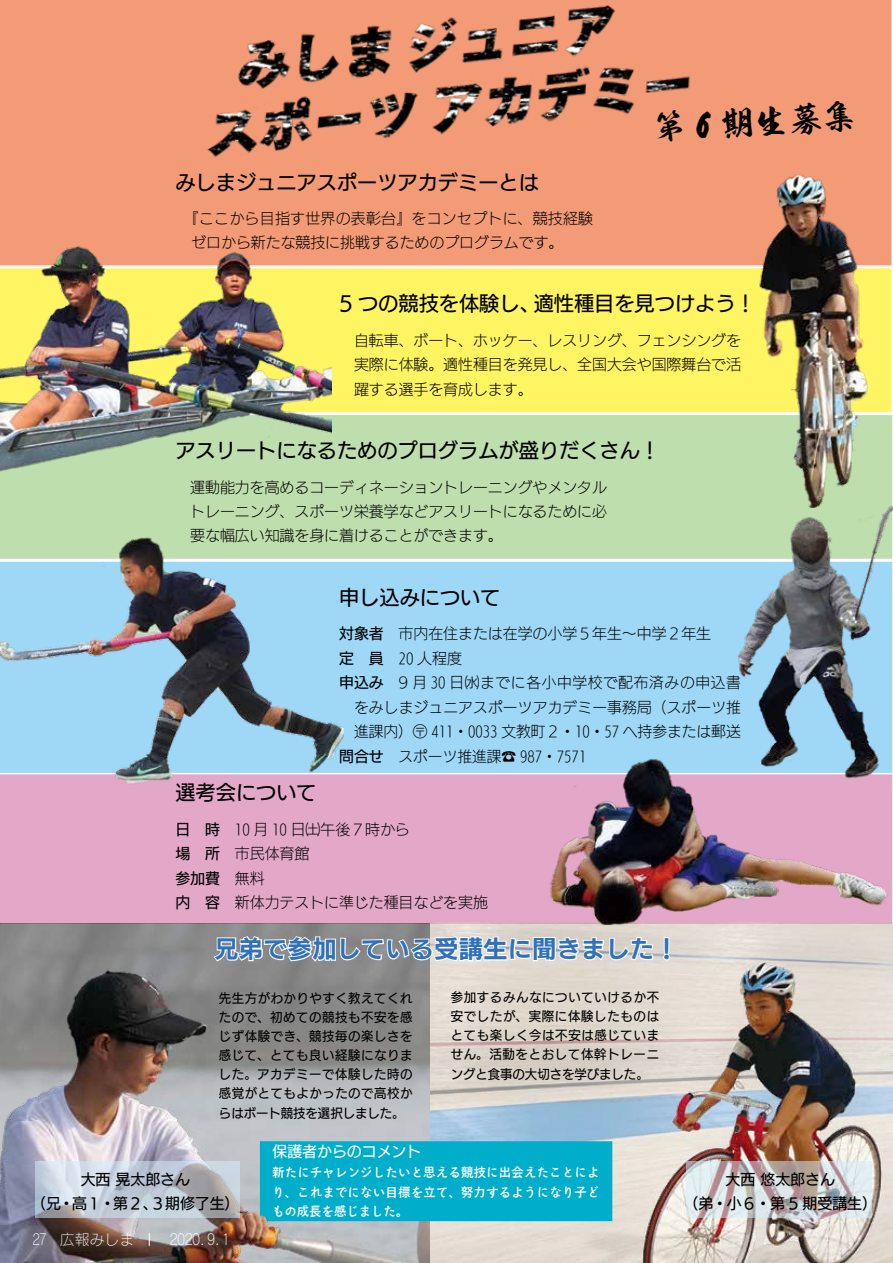
<style>
.page{position:relative;width:893px;height:1263px;background:#fff}
.page>*{position:absolute;margin:0;border:0;box-sizing:border-box;transform-origin:0 0}
.t1{font:34.05px "FOT Kso Jukaku";color:#000}
.t2{font:24.45px "UD Kakugo Small Pr 6 B";color:#3071b9}
.t3{font:20.25px "UD Kakugo Large Pro M";color:#000}
.t4{font:14.85px/24.5px "UD Kakugo Large Pro L";color:#000}
.t5{font:14.85px/24.5px "UD Kakugo Large Pro M";color:#000;text-align:center}
.t6{font:14.85px "UD Kakugo Large Pro L";letter-spacing:.045em;color:#000}
.t7{font:14.85px "UD Kakugo Large Pr 6 N M";color:#fff}
.t8{font:14.85px "Rodin Cattleya Pro L";color:#fff}
.t9{font:14.85px "Rodin Cattleya Pro L";color:#fff;scale:.8 1}
.t10{font:12.75px/19.2px "UD Kakugo Large Pro M";letter-spacing:.045em;color:#000;text-align:justify}
.t11{font:12.75px/19.2px "Aralet Std DB";letter-spacing:.02em;color:#fff;text-align:justify}
.s1{font-family:"UD Kakugo Large Pro M"}
.s2{font-family:"UD Kakugo Large Pro L"}
</style>
<div class="page">
<div style="left:332px;top:268px;width:409px;height:144px;background:#fff462"></div>
<div style="left:0;top:0;width:892px;height:267px;background:#f29b76"></div>
<div style="left:332px;top:415px;width:409px;height:144px;background:#bfdeae"></div>
<div style="left:343px;top:561px;width:313px;height:212px;background:#9fd8f7"></div>
<div style="left:0;top:774px;width:489px;height:150px;background:#e3a8c8"></div>
<img style="left:431px;top:924px;width:462px;height:339px">
<img style="left:0;top:924px;width:429px;height:339px">
<img style="left:0;top:496px;width:343px;height:310px">
<div style="left:260px;top:1141px;width:352px;height:80px;background:#00aecc"></div>
<img style="left:489px;top:744px;width:404px;height:180px">
<img style="left:0;top:186px;width:332px;height:324px">
<img style="left:656px;top:448px;width:237px;height:347px">
<img style="left:741px;top:153px;width:152px;height:355px">
<svg style="left:212px;top:828px;width:443px;height:135px;background:#c8a2b4"></svg>
<svg style="left:662px;top:936px;width:9px;height:25px"></svg>
<img style="left:0;top:0;width:880px;height:160px">
<svg style="left:35px;top:1161px;width:204px;height:57px;background:#bfc7d1"></svg>
<svg style="left:686px;top:1161px;width:186px;height:57px;background:#c9c6c8"></svg>
<svg style="left:149px;top:1233px;width:1px;height:13px"></svg>
<h3 class="t3" style="left:175px;top:166px;width:365px">みしまジュニアスポーツアカデミーとは</h3>
<p class="t4" style="left:191px;top:205px;width:403px;text-indent:-7px">『ここから目指す世界の表彰台』をコンセプトに、競技経験ゼロから新たな競技に挑戦するためのプログラムです。</p>
<h1 class="t1" style="left:652px;top:109px;width:206px;rotate:-3deg">第 6 期生募集</h1>
<h3 class="t3" style="left:339px;top:287px;width:418px">5 つの競技を体験し、適性種目を見つけよう！</h3>
<p class="t4" style="left:354px;top:328px;width:388px;text-align:justify">自転車、ボート、ホッケー、レスリング、フェンシングを実際に体験。適性種目を発見し、全国大会や国際舞台で活躍する選手を育成します。</p>
<h3 class="t3" style="left:175px;top:434px;width:486px">アスリートになるためのプログラムが盛りだくさん！</h3>
<p class="t4" style="left:190px;top:474px;width:418px;text-align:justify">運動能力を高めるコーディネーショントレーニングやメンタルトレーニング、スポーツ栄養学などアスリートになるために必要な幅広い知識を身に着けることができます。</p>
<h3 class="t3" style="left:339px;top:580px;width:163px">申し込みについて</h3>
<p class="t4" style="left:339px;top:621px;width:374px"><span class="s1">対象者</span>　市内在住または在学の小学５年生～中学２年生</p>
<p class="t4" style="left:339px;top:645px;width:124px"><span class="s1">定 員</span> 20 人程度</p>
<p class="t6" style="left:339px;top:671px;width:403px"><span class="s1">申込み</span> 9 月 30 日㈬までに各小中学校で配布済みの申込書</p>
<p class="t4" style="left:354px;top:694px;width:388px">をみしまジュニアスポーツアカデミー事務局（スポーツ推</p>
<p class="t4" style="left:354px;top:719px;width:388px">進課内）〶 411・0033 文教町２・10・57 へ持参または郵送</p>
<p class="t4" style="left:339px;top:743px;width:249px"><span class="s1">問合せ</span>　スポーツ推進課☎ 987・7571</p>
<h3 class="t3" style="left:175px;top:776px;width:143px">選考会について</h3>
<p class="t4" style="left:175px;top:817px;width:236px"><span class="s1">日 時</span> 10 月 10 日㈯午後７時から<span class="s1">場 所</span>　市民体育館</p>
<p class="t5" style="left:175px;top:865px;width:91px">参加費<span class="s2">　無料</span></p>
<p class="t4" style="left:175px;top:890px;width:314px"><span class="s1">内 容</span>　新体力テストに準じた種目などを実施</p>
<h2 class="t2" style="left:214px;top:935px;width:466px">兄弟で参加している受講生に聞きました！</h2>
<p class="t10" style="left:451px;top:987px;width:210px">参加するみんなについていけるか不安でしたが、実際に体験したものはとても楽しく今は不安は感じていません。活動をとおして体幹トレーニングと食事の大切さを学びました。</p>
<p class="t10" style="left:219px;top:988px;width:195px">先生方がわかりやすく教えてくれたので、初めての競技も不安を感じず体験でき、競技毎の楽しさを感じて、とても良い経験になりました。アカデミーで体験した時の感覚がとてもよかったので高校からはボート競技を選択しました。</p>
<p class="t7" style="left:272px;top:1143px;width:150px">保護者からのコメント</p>
<p class="t11" style="left:272px;top:1163px;width:329px">新たにチャレンジしたいと思える競技に出会えたことにより、これまでにない目標を立て、努力するようになり子どもの成長を感じました。</p>
<p class="t5" style="left:31px;top:1166px;width:210px">大西 晃太郎さん<br>（兄・高１・第２、３期修了生）</p>
<p class="t5" style="left:683px;top:1166px;width:195px">大西 悠太郎さん<br>（弟・小６・第 5 期受講生）</p>
<p class="t9" style="left:32px;top:1230px;width:129px">27 広報みしま</p>
<p class="t8" style="left:170px;top:1230px;width:56px">２０２０．9．１</p>
</div>
